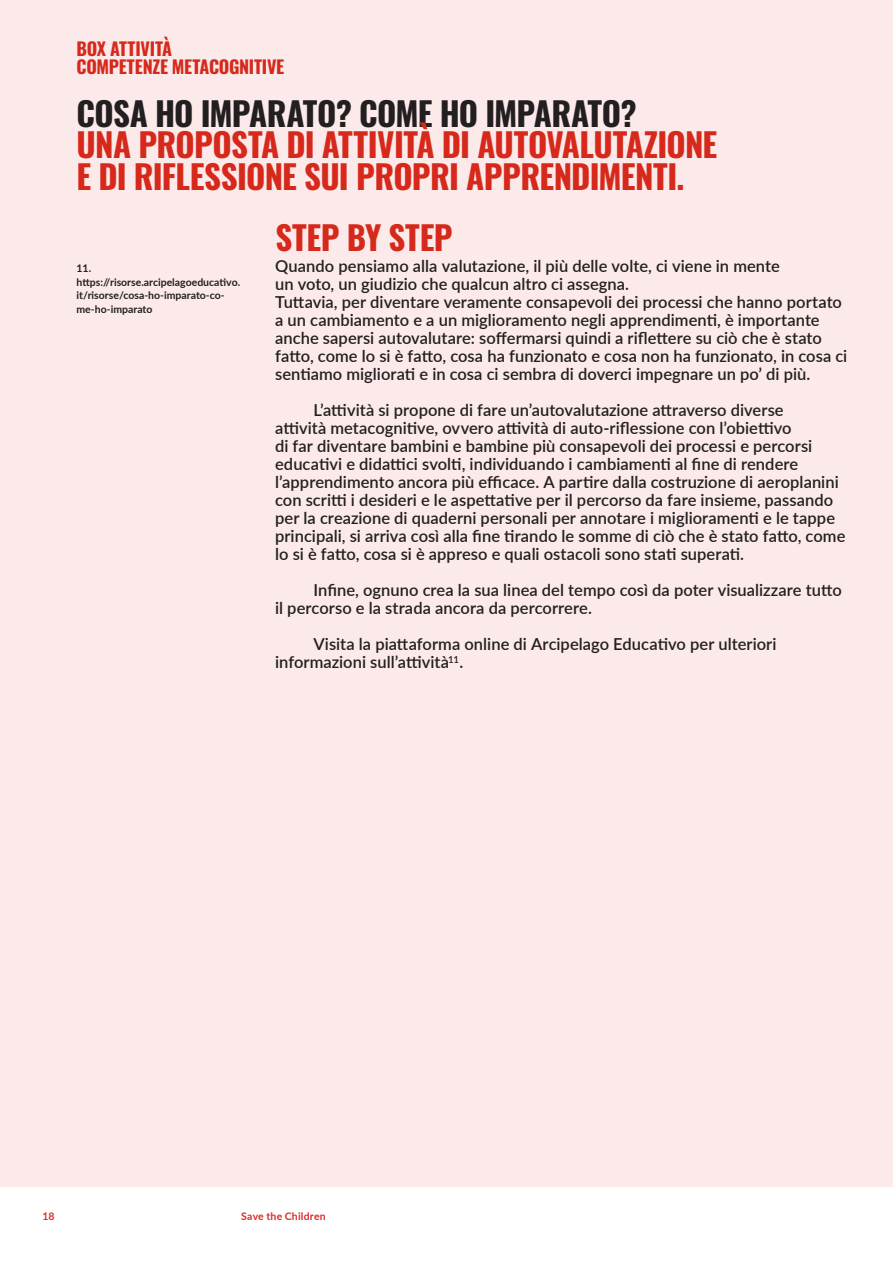
<style>
.page{position:relative;width:893px;height:1263px;background:#fff}
.page>*{position:absolute;margin:0;border:0;box-sizing:border-box;transform-origin:0 0}
.t1{font:700 33px/31.5px "Oswald";letter-spacing:-.02em;color:#d6291c}
.t2{font:700 33px "Oswald";letter-spacing:-.03em;color:#231f20}
.t3{font:700 18px/18px "Oswald";letter-spacing:-.015em;color:#d6291c}
.t4{font:600 16.5px/18px "Lato";letter-spacing:.005em;color:#231f20}
.t5{font:700 10.5px/13.5px "Lato";color:#231f20}
.t6{font:700 10.5px "Lato";letter-spacing:.02em;color:#da2c26}
</style>
<div class="page">
<div style="left:0;top:0;width:893px;height:1186px;background:#fbeae9"></div>
<p class="t3" style="left:77px;top:41px;width:209px">BOX ATTIVITÀ<br>COMPETENZE METACOGNITIVE</p>
<h1 class="t2" style="left:77px;top:96px;width:562px">COSA HO IMPARATO? COME HO IMPARATO?</h1>
<h1 class="t1" style="left:77px;top:131px;width:642px">UNA PROPOSTA DI ATTIVITÀ DI AUTOVALUTAZIONE<br>E DI RIFLESSIONE SUI PROPRI APPRENDIMENTI.</h1>
<h1 class="t1" style="left:275px;top:224px;width:179px">STEP BY STEP</h1>
<p class="t4" style="left:275px;top:256px;width:574px">Quando pensiamo alla valutazione, il più delle volte, ci viene in mente<br>un voto, un giudizio che qualcun altro ci assegna.<br>Tuttavia, per diventare veramente consapevoli dei processi che hanno portato a un cambiamento e a un miglioramento negli apprendimenti, è importante anche sapersi autovalutare: soffermarsi quindi a riflettere su ciò che è stato fatto, come lo si è fatto, cosa ha funzionato e cosa non ha funzionato, in cosa ci sentiamo migliorati e in cosa ci sembra di doverci impegnare un po’ di più.</p>
<p class="t4" style="left:275px;top:400px;width:572px;text-indent:38px">L’attività si propone di fare un’autovalutazione attraverso diverse<br>attività metacognitive, ovvero attività di auto-riflessione con l’obiettivo<br>di far diventare bambini e bambine più consapevoli dei processi e percorsi educativi e didattici svolti, individuando i cambiamenti al fine di rendere l’apprendimento ancora più efficace. A partire dalla costruzione di aeroplanini con scritti i desideri e le aspettative per il percorso da fare insieme, passando per la creazione di quaderni personali per annotare i miglioramenti e le tappe principali, si arriva così alla fine tirando le somme di ciò che è stato fatto, come lo si è fatto, cosa si è appreso e quali ostacoli sono stati superati.</p>
<p class="t4" style="left:275px;top:580px;width:568px;text-indent:38px">Infine, ognuno crea la sua linea del tempo così da poter visualizzare tutto il percorso e la strada ancora da percorrere.</p>
<p class="t4" style="left:275px;top:634px;width:503px;text-indent:38px">Visita la piattaforma online di Arcipelago Educativo per ulteriori informazioni sull’attività<sup>11</sup>.</p>
<p class="t5" style="left:77px;top:261px;width:165px">11. https://risorse.arcipelagoeducativo. it/risorse/cosa-ho-imparato-co&shy;me-ho-imparato</p>
<p class="t6" style="left:43px;top:1209px;width:14px">18</p>
<p class="t6" style="left:241px;top:1209px;width:86px">Save the Children</p>
</div>
